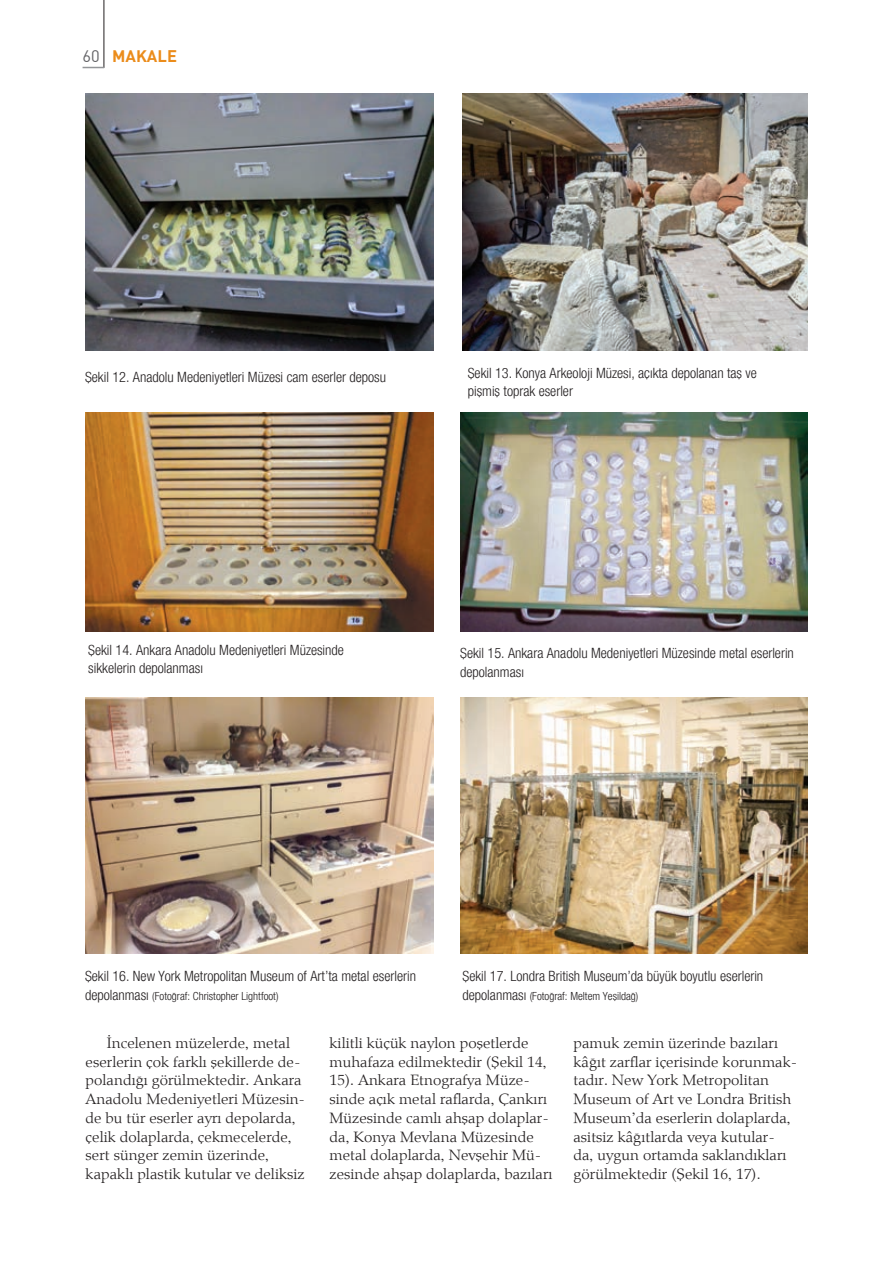
<style>
.page{position:relative;width:893px;height:1263px;background:#fff}
.page>*{position:absolute;margin:0;border:0;box-sizing:border-box;transform-origin:0 0}
.t1{font:16.5px "dinbold T";color:#eb8c1b}
.metin{font:15px/18.8px "Palatino Light T";letter-spacing:.005em;color:#231f20}
.resimalti{font:14.25px/18.3px "Helvetica LCT";color:#231f20}
.resimalti-2{font:11.25px "Helvetica LCT";color:#231f20}
.s1{font-family:"DINPLAINT";color:#636366}
.s2{font-size:14.25px}
</style>
<div class="page">
<hr style="left:104px;top:0;width:1px;height:68px;background:#231f20">
<svg style="left:83px;top:67px;width:21px;height:1px"></svg>
<img style="left:85px;top:94px;width:349px;height:256px">
<img style="left:462px;top:94px;width:346px;height:256px">
<img style="left:461px;top:412px;width:347px;height:219px">
<img style="left:460px;top:697px;width:347px;height:257px">
<img style="left:85px;top:698px;width:349px;height:256px">
<img style="left:86px;top:412px;width:348px;height:219px">
<p class="t1" style="left:83px;top:46px;width:96px"><span class="s1">60</span> MAKALE</p>
<p class="resimalti" style="left:85px;top:367px;width:303px">Şekil 12. Anadolu Medeniyetleri Müzesi cam eserler deposu</p>
<p class="resimalti" style="left:468px;top:363px;width:291px">Şekil 13. Konya Arkeoloji Müzesi, açıkta depolanan taş ve pişmiş toprak eserler</p>
<p class="resimalti" style="left:88px;top:640px;width:257px">Şekil 14. Ankara Anadolu Medeniyetleri Müzesinde sikkelerin depolanması</p>
<p class="resimalti" style="left:460px;top:644px;width:335px">Şekil 15. Ankara Anadolu Medeniyetleri Müzesinde metal eserlerin depolanması</p>
<p class="resimalti" style="left:85px;top:967px;width:332px">Şekil 16. New York Metropolitan Museum of Art’ta metal eserlerin</p>
<p class="resimalti-2" style="left:85px;top:989px;width:195px"><span class="s2">depolanması</span> (Fotoğraf: Christopher Lightfoot)</p>
<p class="resimalti" style="left:462px;top:967px;width:302px">Şekil 17. Londra British Museum’da büyük boyutlu eserlerin</p>
<p class="resimalti-2" style="left:462px;top:989px;width:177px"><span class="s2">depolanması</span> (Fotoğraf: Meltem Yeşildağ)</p>
<p class="metin" style="left:86px;top:1033px;width:221px;text-indent:21px">İncelenen müzelerde, metal eserlerin çok farklı şekillerde de&shy;polandığı görülmektedir. Ankara Anadolu Medeniyetleri Müzesin&shy;de bu tür eserler ayrı depolarda, çelik dolaplarda, çekmecelerde, sert sünger zemin üzerinde, kapaklı plastik kutular ve deliksiz</p>
<p class="metin" style="left:330px;top:1033px;width:224px">kilitli küçük naylon poşetlerde muhafaza edilmektedir (Şekil 14,<br>15). Ankara Etnografya Müze&shy;sinde açık metal raflarda, Çankırı<br>Müzesinde camlı ahşap dolaplar&shy;da, Konya Mevlana Müzesinde metal dolaplarda, Nevşehir Mü&shy;zesinde ahşap dolaplarda, bazıları</p>
<p class="metin" style="left:573px;top:1033px;width:225px">pamuk zemin üzerinde bazıları kâğıt zarflar içerisinde korunmak&shy;tadır. New York Metropolitan<br>Museum of Art ve Londra British<br>Museum’da eserlerin dolaplarda, asitsiz kâğıtlarda veya kutular&shy;da, uygun ortamda saklandıkları görülmektedir (Şekil 16, 17).</p>
</div>
